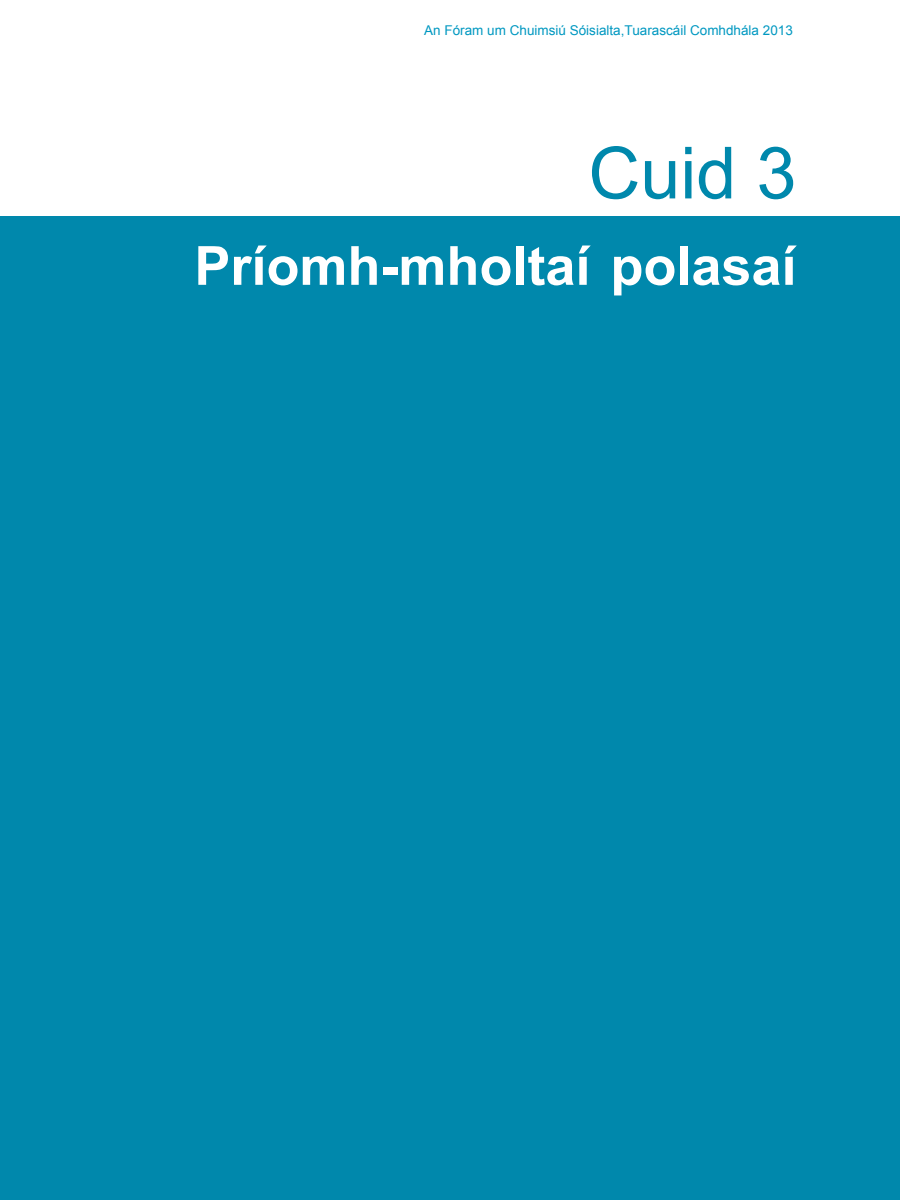
<style>
.page{position:relative;width:900px;height:1200px;background:#fff}
.page>*{position:absolute;margin:0;border:0;box-sizing:border-box;transform-origin:0 0}
.t1{font:72px "Arial";color:#0088ac}
.t2{font:700 54px "Arial";color:#fff}
.t3{font:13.5px "Arial";color:#0098c1}
</style>
<div class="page">
<div style="left:0;top:216px;width:900px;height:984px;background:#0088ac"></div>
<p class="t3" style="left:424px;top:22px;width:370px">An Fóram um Chuimsiú Sóisialta,Tuarascáil Comhdhála 2013</p>
<p class="t1" style="left:588px;top:126px;width:210px">Cuid 3</p>
<p class="t2" style="left:194px;top:230px;width:604px">Príomh-mholtaí polasaí</p>
</div>
